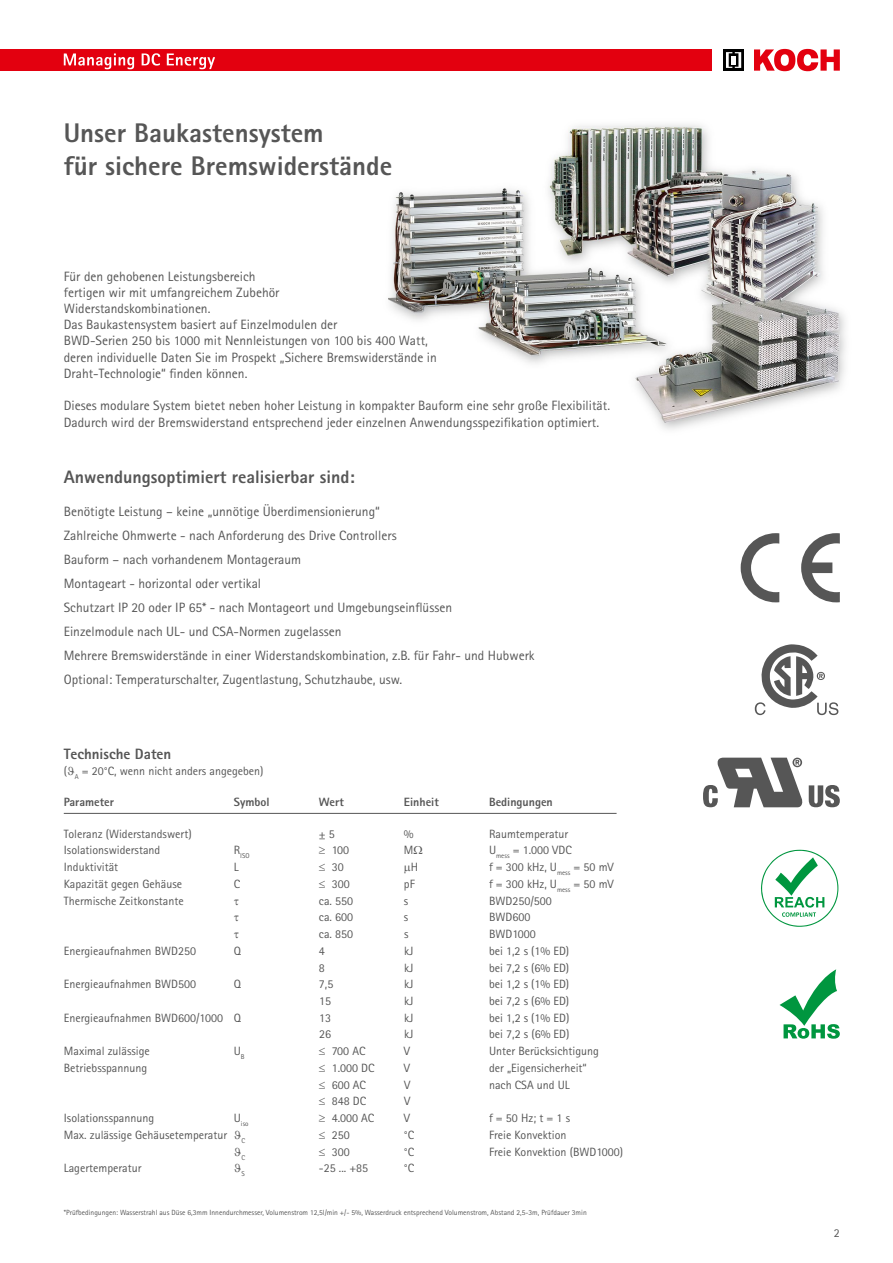
<style>
.page{position:relative;width:893px;height:1263px;background:#fff}
.page>*{position:absolute;margin:0;border:0;box-sizing:border-box;transform-origin:0 0}
.t1{font:800 27px/32.4px "Rotis Sans Serif";color:#565656}
.t2{font:800 18px "Rotis Sans Serif";color:#565656}
.t3{font:800 15px "Rotis Sans Serif";color:#565656}
.t4{font:13.5px/16.2px "Rotis Sans Serif";color:#565656}
.t5{font:12px "Rotis Sans Serif";color:#565656}
.t6{font:800 12px "Rotis Sans Serif";color:#565656}
.t7{font:7.5px "Rotis Sans Serif";color:#565656}
.t8{font:7.05px "Rotis Sans Serif";color:#565656}
</style>
<div class="page">
<img style="left:388px;top:124px;width:458px;height:306px">
<img style="left:389px;top:127px;width:450px;height:295px">
<svg style="left:779px;top:969px;width:61px;height:70px"></svg>
<svg style="left:755px;top:644px;width:83px;height:71px"></svg>
<svg style="left:741px;top:533px;width:38px;height:69px"></svg>
<svg style="left:801px;top:533px;width:39px;height:69px"></svg>
<svg style="left:761px;top:850px;width:77px;height:77px"></svg>
<svg style="left:809px;top:785px;width:31px;height:22px"></svg>
<svg style="left:703px;top:758px;width:100px;height:49px"></svg>
<hr style="left:64px;top:813px;width:553px;height:1px;background:#565656">
<svg style="left:754px;top:49px;width:86px;height:22px"></svg>
<div style="left:723px;top:49px;width:21px;height:22px;background:#000"></div>
<svg style="left:726px;top:52px;width:15px;height:16px"></svg>
<div style="left:0;top:49px;width:712px;height:22px;background:#e3000f"></div>
<svg style="left:64px;top:53px;width:151px;height:16px"></svg>
<h1 class="t1" style="left:64px;top:117px;width:330px">Unser Baukastensystem<br>für sichere Bremswiderstände</h1>
<p class="t4" style="left:64px;top:268px;width:375px">Für den gehobenen Leistungsbereich<br>fertigen wir mit umfangreichem Zubehör<br>Widerstandskombinationen.<br>Das Baukastensystem basiert auf Einzelmodulen der<br>BWD-Serien 250 bis 1000 mit Nennleistungen von 100 bis 400 Watt, deren individuelle Daten Sie im Prospekt „Sichere Bremswiderstände in Draht-Technologie“ finden können.</p>
<p class="t4" style="left:64px;top:397px;width:548px">Dieses modulare System bietet neben hoher Leistung in kompakter Bauform eine sehr große Flexibilität.<br>Dadurch wird der Bremswiderstand entsprechend jeder einzelnen Anwendungsspezifikation optimiert.</p>
<h2 class="t2" style="left:64px;top:465px;width:292px">Anwendungsoptimiert realisierbar sind:</h2>
<p class="t4" style="left:64px;top:499px;width:472px;line-height:24px">Benötigte Leistung – keine „unnötige Überdimensionierung“<br>Zahlreiche Ohmwerte - nach Anforderung des Drive Controllers<br>Bauform – nach vorhandenem Montageraum<br>Montageart - horizontal oder vertikal<br>Schutzart IP 20 oder IP 65* - nach Montageort und Umgebungseinflüssen<br>Einzelmodule nach UL- und CSA-Normen zugelassen<br>Mehrere Bremswiderstände in einer Widerstandskombination, z.B. für Fahr- und Hubwerk Optional: Temperaturschalter, Zugentlastung, Schutzhaube, usw.</p>
<p class="t3" style="left:64px;top:744px;width:109px">Technische Daten</p>
<p class="t5" style="left:64px;top:764px;width:201px">( <sub>A</sub> = 20°C, wenn nicht anders angegeben)</p>
<p class="t6" style="left:64px;top:794px;width:52px">Parameter</p>
<p class="t6" style="left:234px;top:794px;width:37px">Symbol</p>
<p class="t6" style="left:319px;top:794px;width:26px">Wert</p>
<p class="t6" style="left:404px;top:794px;width:36px">Einheit</p>
<p class="t6" style="left:489px;top:794px;width:65px">Bedingungen</p>
<p class="t5" style="left:64px;top:826px;width:129px">Toleranz (Widerstandswert)</p>
<p class="t5" style="left:319px;top:826px;width:17px">± 5</p>
<p class="t5" style="left:404px;top:826px;width:11px">%</p>
<p class="t5" style="left:489px;top:826px;width:81px">Raumtemperatur</p>
<p class="t5" style="left:64px;top:843px;width:98px">Isolationswiderstand</p>
<p class="t8" style="left:234px;top:852px;width:17px"><sup>R</sup>ISO</p>
<p class="t5" style="left:319px;top:843px;width:32px">≥ 100</p>
<p class="t5" style="left:404px;top:843px;width:11px">M</p>
<p class="t5" style="left:489px;top:843px;width:84px">U<sub>mess</sub> = 1.000 VDC</p>
<p class="t5" style="left:64px;top:860px;width:56px">Induktivität</p>
<p class="t5" style="left:234px;top:860px;width:6px">L</p>
<p class="t5" style="left:319px;top:860px;width:26px">≤ 30</p>
<p class="t5" style="left:411px;top:860px;width:9px">H</p>
<p class="t5" style="left:489px;top:860px;width:126px">f = 300 kHz, U<sub>mess</sub> = 50 mV</p>
<p class="t5" style="left:64px;top:877px;width:120px">Kapazität gegen Gehäuse</p>
<p class="t5" style="left:234px;top:877px;width:8px">C</p>
<p class="t5" style="left:319px;top:877px;width:32px">≤ 300</p>
<p class="t5" style="left:404px;top:877px;width:12px">pF</p>
<p class="t5" style="left:489px;top:877px;width:126px">f = 300 kHz, U<sub>mess</sub> = 50 mV</p>
<p class="t5" style="left:64px;top:893px;width:121px">Thermische Zeitkonstante</p>
<p class="t5" style="left:319px;top:893px;width:36px">ca. 550</p>
<p class="t5" style="left:404px;top:893px;width:6px">s</p>
<p class="t5" style="left:489px;top:893px;width:64px">BWD250/500</p>
<p class="t5" style="left:319px;top:910px;width:36px">ca. 600</p>
<p class="t5" style="left:404px;top:910px;width:6px">s</p>
<p class="t5" style="left:489px;top:910px;width:43px">BWD600</p>
<p class="t5" style="left:319px;top:927px;width:36px">ca. 850</p>
<p class="t5" style="left:404px;top:927px;width:6px">s</p>
<p class="t5" style="left:489px;top:927px;width:48px">BWD1000</p>
<p class="t5" style="left:64px;top:944px;width:134px">Energieaufnahmen BWD250</p>
<p class="t5" style="left:234px;top:944px;width:9px">Q</p>
<p class="t5" style="left:319px;top:944px;width:7px">4</p>
<p class="t5" style="left:404px;top:944px;width:11px">kJ</p>
<p class="t5" style="left:489px;top:944px;width:82px">bei 1,2 s (1% ED)</p>
<p class="t5" style="left:319px;top:960px;width:7px">8</p>
<p class="t5" style="left:404px;top:960px;width:11px">kJ</p>
<p class="t5" style="left:489px;top:960px;width:82px">bei 7,2 s (6% ED)</p>
<p class="t5" style="left:64px;top:977px;width:134px">Energieaufnahmen BWD500</p>
<p class="t5" style="left:234px;top:977px;width:9px">Q</p>
<p class="t5" style="left:319px;top:977px;width:16px">7,5</p>
<p class="t5" style="left:404px;top:977px;width:11px">kJ</p>
<p class="t5" style="left:489px;top:977px;width:82px">bei 1,2 s (1% ED)</p>
<p class="t5" style="left:319px;top:994px;width:13px">15</p>
<p class="t5" style="left:404px;top:994px;width:11px">kJ</p>
<p class="t5" style="left:489px;top:994px;width:82px">bei 7,2 s (6% ED)</p>
<p class="t5" style="left:64px;top:1010px;width:179px">Energieaufnahmen BWD600/1000 Q</p>
<p class="t5" style="left:319px;top:1010px;width:13px">13</p>
<p class="t5" style="left:404px;top:1010px;width:11px">kJ</p>
<p class="t5" style="left:489px;top:1010px;width:82px">bei 1,2 s (1% ED)</p>
<p class="t5" style="left:319px;top:1027px;width:13px">26</p>
<p class="t5" style="left:404px;top:1027px;width:11px">kJ</p>
<p class="t5" style="left:489px;top:1027px;width:82px">bei 7,2 s (6% ED)</p>
<p class="t5" style="left:64px;top:1044px;width:87px">Maximal zulässige</p>
<p class="t5" style="left:234px;top:1044px;width:12px">U<sub>B</sub></p>
<p class="t5" style="left:319px;top:1044px;width:48px">≤ 700 AC</p>
<p class="t5" style="left:404px;top:1044px;width:8px">V</p>
<p class="t5" style="left:489px;top:1044px;width:111px">Unter Berücksichtigung</p>
<p class="t5" style="left:64px;top:1061px;width:85px">Betriebsspannung</p>
<p class="t5" style="left:319px;top:1061px;width:57px">≤ 1.000 DC</p>
<p class="t5" style="left:404px;top:1061px;width:8px">V</p>
<p class="t5" style="left:489px;top:1061px;width:99px">der „Eigensicherheit“</p>
<p class="t5" style="left:319px;top:1077px;width:49px">≤ 600 AC</p>
<p class="t5" style="left:404px;top:1077px;width:8px">V</p>
<p class="t5" style="left:489px;top:1077px;width:82px">nach CSA und UL</p>
<p class="t5" style="left:319px;top:1094px;width:49px">≤ 848 DC</p>
<p class="t5" style="left:404px;top:1094px;width:8px">V</p>
<p class="t5" style="left:64px;top:1111px;width:92px">Isolationsspannung</p>
<p class="t8" style="left:234px;top:1119px;width:16px"><sup>U</sup>iso</p>
<p class="t5" style="left:319px;top:1111px;width:57px">≥ 4.000 AC</p>
<p class="t5" style="left:404px;top:1111px;width:8px">V</p>
<p class="t5" style="left:489px;top:1111px;width:83px">f = 50 Hz; t = 1 s</p>
<p class="t5" style="left:64px;top:1127px;width:183px">Max. zulässige Gehäusetemperatur <sub>C</sub></p>
<p class="t5" style="left:319px;top:1127px;width:32px">≤ 250</p>
<p class="t5" style="left:404px;top:1127px;width:12px">°C</p>
<p class="t5" style="left:489px;top:1127px;width:79px">Freie Konvektion</p>
<p class="t8" style="left:241px;top:1153px;width:5px">C</p>
<p class="t5" style="left:319px;top:1144px;width:32px">≤ 300</p>
<p class="t5" style="left:404px;top:1144px;width:12px">°C</p>
<p class="t5" style="left:489px;top:1144px;width:136px">Freie Konvektion (BWD1000)</p>
<p class="t5" style="left:64px;top:1161px;width:79px">Lagertemperatur</p>
<p class="t8" style="left:241px;top:1170px;width:5px">S</p>
<p class="t5" style="left:319px;top:1161px;width:51px">-25 ... +85</p>
<p class="t5" style="left:404px;top:1161px;width:12px">°C</p>
<p class="t7" style="left:64px;top:1208px;width:524px">*Prüfbedingungen: Wasserstrahl aus Düse 6,3mm Innendurchmesser, Volumenstrom 12,5l/min +/- 5%, Wasserdruck entsprechend Volumenstrom, Abstand 2,5-3m, Prüfdauer 3min</p>
<p class="t5" style="left:834px;top:1226px;width:7px">2</p>
</div>
